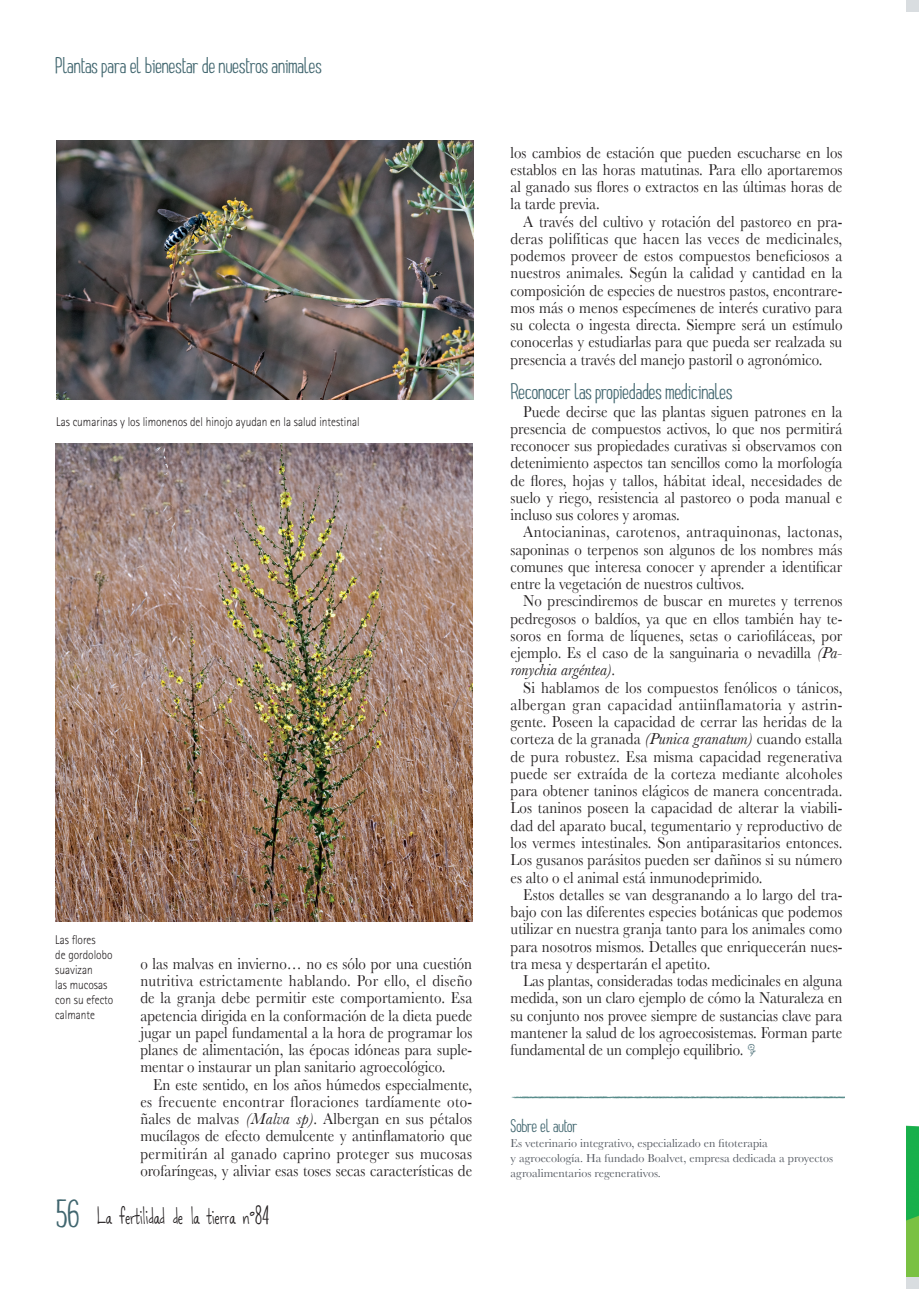
<style>
.page{position:relative;width:919px;height:1289px;background:#fff}
.page>*{position:absolute;margin:0;border:0;box-sizing:border-box;transform-origin:0 0}
.t1{font:45px "Pichi";color:#41666f;scale:.95 1}
.Ladillo_1{font:25.5px "Pichi";letter-spacing:-.01em;color:#41666f}
.Sobre_el_autor__títu{font:21px "Pichi";letter-spacing:-.02em;color:#41666f}
.t2{font:18px "Dancinginthe Minefields";letter-spacing:.005em;color:#231f20;scale:.8 1}
.Texto_básico{font:16.5px/17.2px "Baskerville";color:#231f20;text-align:justify;scale:.9 1}
.Pie_de_foto{font:300 12.75px/15px "Rotis Sans Serif 45";color:#231f20;scale:.89 1}
.Sobre_el_autor__text{font:12px/15px "Baskerville";color:#535860}
.s1{font-style:italic}
.s2{font-family:"Pichi";font-size:30px}
</style>
<div class="page">
<img style="left:55px;top:443px;width:417px;height:478px">
<img style="left:511px;top:1096px;width:333px;height:3px">
<img style="left:906px;top:1125px;width:12px;height:151px">
<img style="left:56px;top:140px;width:417px;height:259px">
<p class="Ladillo_1" style="left:55px;top:47px;width:268px">Plantas para el bienestar de nuestros animales</p>
<p class="Pie_de_foto" style="left:56px;top:414px;width:342px">Las cumarinas y los limonenos del hinojo ayudan en la salud intestinal</p>
<p class="Pie_de_foto" style="left:55px;top:932px;width:67px">Las flores<br>de gordolobo suavizan<br>las mucosas con su efecto calmante</p>
<p class="Texto_básico" style="left:140px;top:954px;width:370px">o las malvas en invierno… no es sólo por una cuestión nutritiva estrictamente hablando. Por ello, el diseño de la granja debe permitir este comportamiento. Esa apetencia dirigida en la conformación de la dieta puede jugar un papel fundamental a la hora de programar los planes de alimentación, las épocas idóneas para suple&shy;mentar o instaurar un plan sanitario agroecológico.</p>
<p class="Texto_básico" style="left:140px;top:1075px;width:370px;text-indent:13px">En este sentido, en los años húmedos especialmente, es frecuente encontrar floraciones tardíamente oto&shy;ñales de malvas <span class="s1">(Malva sp)</span>. Albergan en sus pétalos mucílagos de efecto demulcente y antinflamatorio que permitirán al ganado caprino proteger sus mucosas orofaríngeas, y aliviar esas toses secas características de</p>
<h1 class="t1" style="left:56px;top:1180px;width:26px">56</h1>
<p class="t2" style="left:97px;top:1207px;width:217px">La fertilidad de la tierra n˚<span class="s2">84</span></p>
<p class="Texto_básico" style="left:510px;top:143px;width:370px">los cambios de estación que pueden escucharse en los establos en las horas matutinas. Para ello aportaremos al ganado sus flores o extractos en las últimas horas de la tarde previa.</p>
<p class="Texto_básico" style="left:510px;top:212px;width:370px;text-indent:13px">A través del cultivo y rotación del pastoreo en pra&shy;deras polifíticas que hacen las veces de medicinales, podemos proveer de estos compuestos beneficiosos a nuestros animales. Según la calidad y cantidad en la composición de especies de nuestros pastos, encontrare&shy;mos más o menos especímenes de interés curativo para su colecta o ingesta directa. Siempre será un estímulo conocerlas y estudiarlas para que pueda ser realzada su presencia a través del manejo pastoril o agronómico.</p>
<p class="Ladillo_1" style="left:510px;top:373px;width:223px">Reconocer las propiedades medicinales</p>
<p class="Texto_básico" style="left:510px;top:402px;width:370px;text-indent:13px">Puede decirse que las plantas siguen patrones en la presencia de compuestos activos, lo que nos permitirá reconocer sus propiedades curativas si observamos con detenimiento aspectos tan sencillos como la morfología de flores, hojas y tallos, hábitat ideal, necesidades de suelo y riego, resistencia al pastoreo o poda manual e incluso sus colores y aromas.</p>
<p class="Texto_básico" style="left:510px;top:523px;width:370px;text-indent:13px">Antocianinas, carotenos, antraquinonas, lactonas, saponinas o terpenos son algunos de los nombres más comunes que interesa conocer y aprender a identificar entre la vegetación de nuestros cultivos.</p>
<p class="Texto_básico" style="left:510px;top:592px;width:370px;text-indent:13px">No prescindiremos de buscar en muretes y terrenos pedregosos o baldíos, ya que en ellos también hay te&shy;soros en forma de líquenes, setas o cariofiláceas, por ejemplo. Es el caso de la sanguinaria o nevadilla <span class="s1">(Pa&shy;ronychia argéntea)</span>.</p>
<p class="Texto_básico" style="left:510px;top:678px;width:370px;text-indent:13px">Si hablamos de los compuestos fenólicos o tánicos, albergan gran capacidad antiinflamatoria y astrin&shy;gente. Poseen la capacidad de cerrar las heridas de la corteza de la granada <span class="s1">(Punica granatum)</span> cuando estalla de pura robustez. Esa misma capacidad regenerativa puede ser extraída de la corteza mediante alcoholes para obtener taninos elágicos de manera concentrada.<br>Los taninos poseen la capacidad de alterar la viabili&shy;dad del aparato bucal, tegumentario y reproductivo de los vermes intestinales. Son antiparasitarios entonces.<br>Los gusanos parásitos pueden ser dañinos si su número es alto o el animal está inmunodeprimido.</p>
<p class="Texto_básico" style="left:510px;top:885px;width:370px;text-indent:13px">Estos detalles se van desgranando a lo largo del tra&shy;bajo con las diferentes especies botánicas que podemos utilizar en nuestra granja tanto para los animales como para nosotros mismos. Detalles que enriquecerán nues&shy;tra mesa y despertarán el apetito.</p>
<p class="Texto_básico" style="left:510px;top:971px;width:370px;text-indent:13px">Las plantas, consideradas todas medicinales en alguna medida, son un claro ejemplo de cómo la Naturaleza en su conjunto nos provee siempre de sustancias clave para mantener la salud de los agroecosistemas. Forman parte fundamental de un complejo equilibrio.</p>
<p class="Sobre_el_autor__títu" style="left:510px;top:1109px;width:68px">Sobre el autor</p>
<p class="Sobre_el_autor__text" style="left:510px;top:1135px;width:324px">Es veterinario integrativo, especializado en fitoterapia<br>y agroecología. Ha fundado Boalvet, empresa dedicada a proyectos agroalimentarios regenerativos.</p>
</div>
